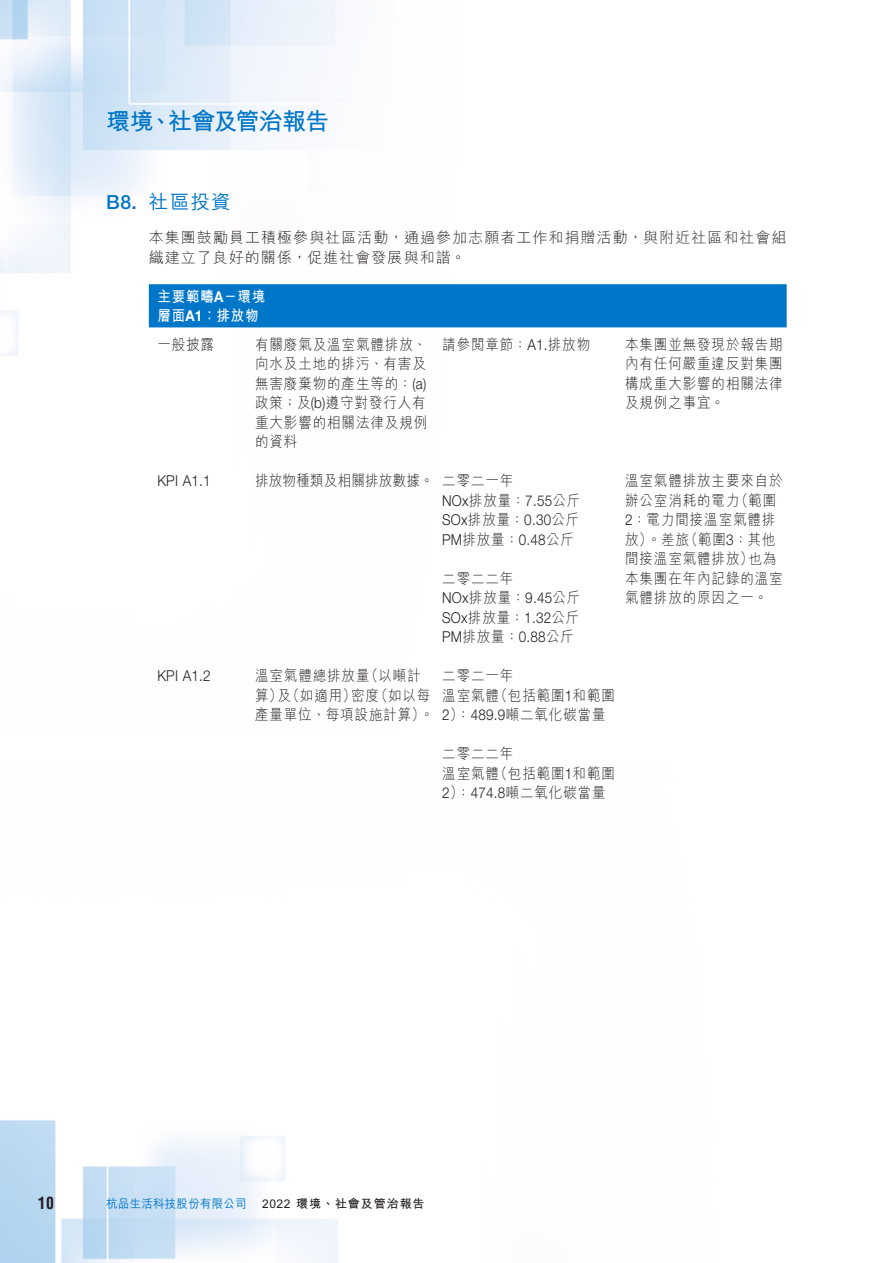
<style>
.page{position:relative;width:893px;height:1263px;background:#fff}
.page>*{position:absolute;margin:0;border:0;box-sizing:border-box;transform-origin:0 0}
.t1{font:700 24px "M Hei HK";letter-spacing:-.035em;color:#0076c8}
._02_H2{font:500 19.5px "M Hei HK";color:#0076c8}
.t2{font:700 condensed 16.5px "Helvetica LT Std";color:#231f20;scale:.95 1}
._50_Table_txt{font:300 15px/19.5px "M Hei HK";letter-spacing:.07em;color:#231f20;scale:.9 1}
._50_Table_txt-2{font:300 15px "Helvetica Neue LT Std";letter-spacing:.02em;color:#231f20;scale:.9 1}
._00_txt{font:300 15px/19.5px "M Hei HK";letter-spacing:.07em;color:#231f20}
._50_Table_txt-3{font:700 15px "M Hei HK";letter-spacing:.07em;color:#fff;scale:.9 1}
._50_Table_txt-4{font:300 15px "M Hei HK";letter-spacing:.02em;color:#231f20;scale:.9 1}
.t3{font:700 12px "M Hei HK";letter-spacing:.08em;color:#231f20}
.t4{font:500 12px "M Hei HK";letter-spacing:.03em;color:#0076c8;scale:.95 1}
.s1{font-family:"Helvetica Neue LT Std"}
.s2{font-family:"M Hei HK"}
</style>
<div class="page">
<img style="left:0;top:0;width:787px;height:1263px">
<div style="left:149px;top:284px;width:638px;height:43px;background:#0076c8"></div>
<h1 class="t1" style="left:106px;top:104px;width:224px">環境、社會及管治報告</h1>
<p class="_02_H2" style="left:106px;top:187px;width:126px"><span class="s1">B8.</span> 社區投資</p>
<p class="_00_txt" style="left:149px;top:227px;width:639px">本集團鼓勵員工積極參與社區活動，通過參加志願者工作和捐贈活動，與附近社區和社會組織建立了良好的關係，促進社會發展與和諧。</p>
<p class="_50_Table_txt-3" style="left:157px;top:285px;width:122px">主要範疇<span class="s1">A</span>－環境</p>
<p class="_50_Table_txt-3" style="left:157px;top:305px;width:114px">層面<span class="s1">A1</span>：排放物</p>
<p class="_50_Table_txt" style="left:157px;top:334px;width:65px">一般披露</p>
<p class="_50_Table_txt" style="left:255px;top:334px;width:193px;text-align:justify">有關廢氣及溫室氣體排放、向水及土地的排污、有害及無害廢棄物的產生等的：<span class="s1">(a)</span>政策；及<span class="s1">(b)</span>遵守對發行人有重大影響的相關法律及規例的資料</p>
<p class="_50_Table_txt" style="left:442px;top:334px;width:166px">請參閱章節：<span class="s1">A1.</span>排放物</p>
<p class="_50_Table_txt" style="left:625px;top:334px;width:177px;text-align:justify">本集團並無發現於報告期內有任何嚴重違反對集團構成重大影響的相關法律及規例之事宜。</p>
<p class="_50_Table_txt-2" style="left:157px;top:471px;width:61px">KPI A1.1</p>
<p class="_50_Table_txt-4" style="left:255px;top:470px;width:200px">排放物種類及相關排放數據。</p>
<p class="_50_Table_txt" style="left:442px;top:470px;width:81px">二零二一年</p>
<p class="_50_Table_txt-2" style="left:442px;top:491px;width:155px">NOx<span class="s2">排放量：</span>7.55<span class="s2">公斤</span></p>
<p class="_50_Table_txt-2" style="left:442px;top:510px;width:154px">SOx<span class="s2">排放量：</span>0.30<span class="s2">公斤</span></p>
<p class="_50_Table_txt-2" style="left:442px;top:530px;width:148px">PM<span class="s2">排放量：</span>0.48<span class="s2">公斤</span></p>
<p class="_50_Table_txt" style="left:442px;top:568px;width:81px">二零二二年</p>
<p class="_50_Table_txt-2" style="left:442px;top:588px;width:155px">NOx<span class="s2">排放量：</span>9.45<span class="s2">公斤</span></p>
<p class="_50_Table_txt-2" style="left:442px;top:608px;width:154px">SOx<span class="s2">排放量：</span>1.32<span class="s2">公斤</span></p>
<p class="_50_Table_txt-2" style="left:442px;top:627px;width:148px">PM<span class="s2">排放量：</span>0.88<span class="s2">公斤</span></p>
<p class="_50_Table_txt" style="left:625px;top:470px;width:177px">溫室氣體排放主要來自於辦公室消耗的電力（範圍<br><span class="s1">2</span>：電力間接溫室氣體排放）。差旅（範圍<span class="s1">3</span>：其他間接溫室氣體排放）也為本集團在年內記錄的溫室氣體排放的原因之一。</p>
<p class="_50_Table_txt-2" style="left:157px;top:666px;width:61px">KPI A1.2</p>
<p class="_50_Table_txt" style="left:255px;top:665px;width:200px">溫室氣體總排放量（以噸計算）及（如適用）密度（如以每產量單位、每項設施計算）。</p>
<p class="_50_Table_txt" style="left:442px;top:665px;width:81px">二零二一年</p>
<p class="_50_Table_txt" style="left:442px;top:685px;width:193px">溫室氣體（包括範圍<span class="s1">1</span>和範圍<br><span class="s1">2</span>）：<span class="s1">489.9</span>噸二氧化碳當量</p>
<p class="_50_Table_txt" style="left:442px;top:743px;width:81px">二零二二年</p>
<p class="_50_Table_txt" style="left:442px;top:763px;width:193px">溫室氣體（包括範圍<span class="s1">1</span>和範圍<br><span class="s1">2</span>）：<span class="s1">474.8</span>噸二氧化碳當量</p>
<p class="t2" style="left:38px;top:1193px;width:18px">10</p>
<p class="t4" style="left:106px;top:1195px;width:149px">杭品生活科技股份有限公司</p>
<p class="t3" style="left:262px;top:1195px;width:164px">2022 環境、社會及管治報告</p>
</div>
